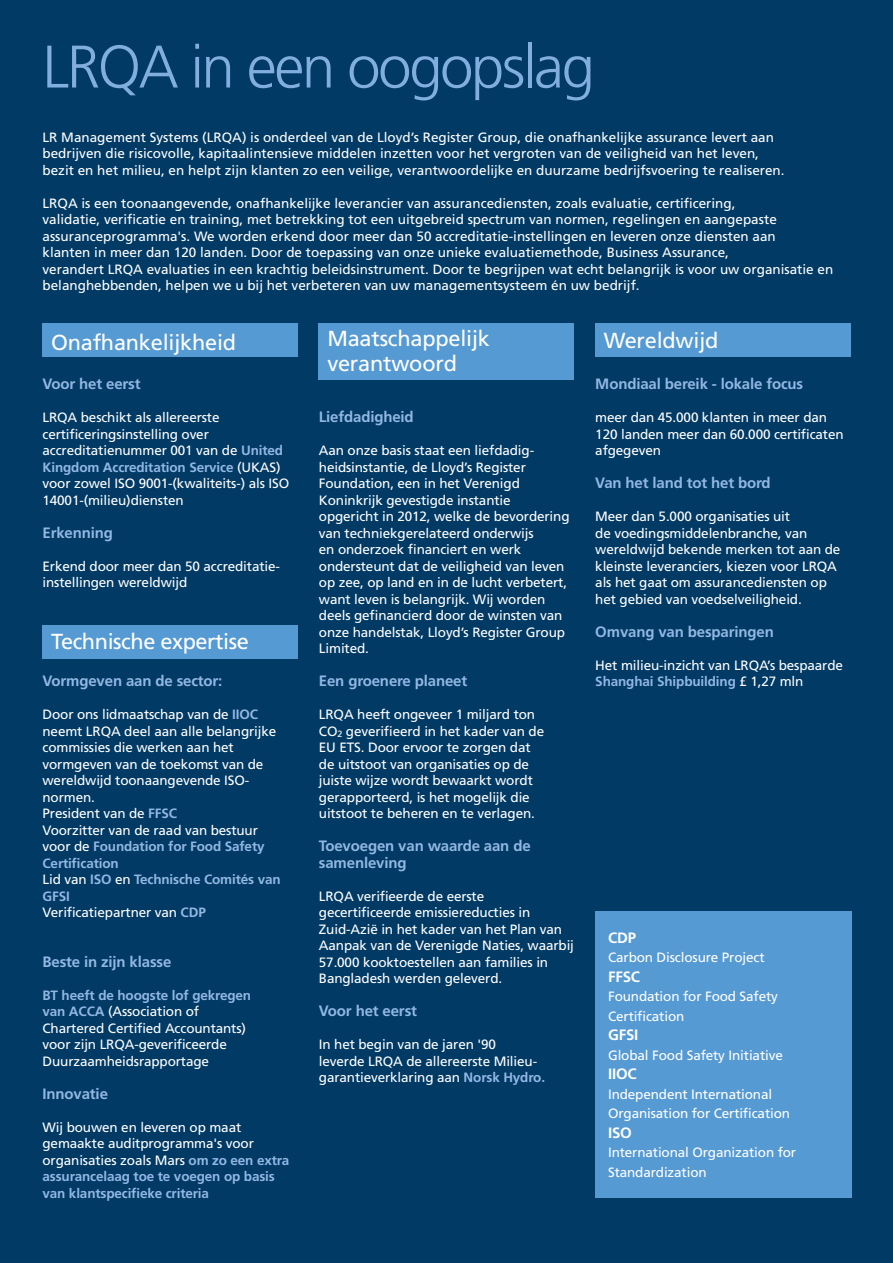
<style>
.page{position:relative;width:893px;height:1263px;background:#003a65}
.page>*{position:absolute;margin:0;border:0;box-sizing:border-box;transform-origin:0 0}
.t1{font:300 60px "Frutiger LT Pro";letter-spacing:-.04em;color:#82aede}
.t2{font:21.75px/24.8px "Frutiger LT Pro";letter-spacing:-.01em;color:#fff}
.t3{font:700 15px/16.5px "Frutiger LT Pro";letter-spacing:-.01em;color:#92b7e2}
.t4{font:700 15px "Frutiger LT Pro";letter-spacing:-.01em;color:#fff}
.t5{font:13.5px/16.5px "Frutiger LT Pro";letter-spacing:-.01em;color:#fff}
.s1{font-weight:700;color:#92b7e2}
</style>
<div class="page">
<div style="left:595px;top:911px;width:256px;height:287px;background:#569ad4"></div>
<div style="left:43px;top:323px;width:255px;height:33px;background:#569ad4"></div>
<div style="left:319px;top:323px;width:255px;height:56px;background:#569ad4"></div>
<div style="left:43px;top:625px;width:255px;height:33px;background:#569ad4"></div>
<div style="left:595px;top:323px;width:255px;height:33px;background:#569ad4"></div>
<h1 class="t1" style="left:43px;top:32px;width:554px">LRQA in een oogopslag</h1>
<p class="t5" style="left:43px;top:129px;width:744px">LR Management Systems (LRQA) is onderdeel van de Lloyd’s Register Group, die onafhankelijke assurance levert aan bedrijven die risicovolle, kapitaalintensieve middelen inzetten voor het vergroten van de veiligheid van het leven, bezit en het milieu, en helpt zijn klanten zo een veilige, verantwoordelijke en duurzame bedrijfsvoering te realiseren.</p>
<p class="t5" style="left:43px;top:195px;width:792px">LRQA is een toonaangevende, onafhankelijke leverancier van assurancediensten, zoals evaluatie, certificering,<br>validatie, verificatie en training, met betrekking tot een uitgebreid spectrum van normen, regelingen en aangepaste assuranceprogramma's. We worden erkend door meer dan 50 accreditatie-instellingen en leveren onze diensten aan<br>klanten in meer dan 120 landen. Door de toepassing van onze unieke evaluatiemethode, Business Assurance,<br>verandert LRQA evaluaties in een krachtig beleidsinstrument. Door te begrijpen wat echt belangrijk is voor uw organisatie en belanghebbenden, helpen we u bij het verbeteren van uw managementsysteem én uw bedrijf.</p>
<h2 class="t2" style="left:51px;top:330px;width:187px">Onafhankelijkheid</h2>
<p class="t3" style="left:43px;top:376px;width:100px">Voor het eerst</p>
<p class="t5" style="left:43px;top:409px;width:248px">LRQA beschikt als allereerste certificeringsinstelling over accreditatienummer 001 van de <span class="s1">United Kingdom Accreditation Service</span> (UKAS) voor zowel ISO 9001-(kwaliteits-) als ISO 14001-(milieu)diensten</p>
<p class="t3" style="left:43px;top:524px;width:72px">Erkenning</p>
<p class="t5" style="left:43px;top:558px;width:239px">Erkend door meer dan 50 accreditatie&shy;instellingen wereldwijd</p>
<h2 class="t2" style="left:51px;top:629px;width:200px">Technische expertise</h2>
<p class="t3" style="left:43px;top:673px;width:181px">Vormgeven aan de sector:</p>
<p class="t5" style="left:43px;top:706px;width:240px">Door ons lidmaatschap van de <span class="s1">IIOC </span>neemt LRQA deel aan alle belangrijke commissies die werken aan het vormgeven van de toekomst van de wereldwijd toonaangevende ISO&shy;normen.<br>President van de <span class="s1">FFSC<br></span>Voorzitter van de raad van bestuur voor de <span class="s1">Foundation for Food Safety<br>Certification<br></span>Lid van <span class="s1">ISO</span> en <span class="s1">Technische Comités van<br>GFSI<br></span>Verificatiepartner van <span class="s1">CDP</span></p>
<p class="t3" style="left:43px;top:953px;width:130px">Beste in zijn klasse</p>
<p class="t5" style="left:43px;top:987px;width:210px"><span class="s1">BT heeft de hoogste lof gekregen van ACCA</span> (Association of<br>Chartered Certified Accountants) voor zijn LRQA-geverificeerde<br>Duurzaamheidsrapportage</p>
<p class="t3" style="left:43px;top:1085px;width:67px">Innovatie</p>
<p class="t5" style="left:43px;top:1119px;width:248px">Wij bouwen en leveren op maat gemaakte auditprogramma's voor organisaties zoals Mars <span class="s1">om zo een extra assurancelaag toe te voegen op basis van klantspecifieke criteria</span></p>
<h2 class="t2" style="left:327px;top:327px;width:164px">Maatschappelijk verantwoord</h2>
<p class="t3" style="left:319px;top:409px;width:96px">Liefdadigheid</p>
<p class="t5" style="left:319px;top:442px;width:252px">Aan onze basis staat een liefdadig&shy;heidsinstantie, de Lloyd’s Register Foundation, een in het Verenigd Koninkrijk gevestigde instantie opgericht in 2012, welke de bevordering van techniekgerelateerd onderwijs<br>en onderzoek financiert en werk ondersteunt dat de veiligheid van leven op zee, op land en in de lucht verbetert, want leven is belangrijk. Wij worden deels gefinancierd door de winsten van onze handelstak, Lloyd’s Register Group Limited.</p>
<p class="t3" style="left:319px;top:673px;width:150px">Een groenere planeet</p>
<p class="t5" style="left:319px;top:706px;width:227px">LRQA heeft ongeveer 1 miljard ton CO<sub>2</sub> geverifieerd in het kader van de EU ETS. Door ervoor te zorgen dat de uitstoot van organisaties op de juiste wijze wordt bewaarkt wordt gerapporteerd, is het mogelijk die uitstoot te beheren en te verlagen.</p>
<p class="t3" style="left:319px;top:838px;width:213px">Toevoegen van waarde aan de samenleving</p>
<p class="t5" style="left:319px;top:888px;width:257px">LRQA verifieerde de eerste gecertificeerde emissiereducties in Zuid-Azië in het kader van het Plan van Aanpak van de Verenigde Naties, waarbij 57.000 kooktoestellen aan families in Bangladesh werden geleverd.</p>
<p class="t3" style="left:319px;top:1003px;width:100px">Voor het eerst</p>
<p class="t5" style="left:319px;top:1036px;width:228px">In het begin van de jaren '90<br>leverde LRQA de allereerste Milieu&shy;garantieverklaring aan <span class="s1">Norsk Hydro.</span></p>
<h2 class="t2" style="left:604px;top:328px;width:116px">Wereldwijd</h2>
<p class="t3" style="left:595px;top:376px;width:209px">Mondiaal bereik - lokale focus</p>
<p class="t5" style="left:595px;top:409px;width:250px">meer dan 45.000 klanten in meer dan<br>120 landen meer dan 60.000 certificaten afgegeven</p>
<p class="t3" style="left:595px;top:475px;width:177px">Van het land tot het bord</p>
<p class="t5" style="left:595px;top:508px;width:247px">Meer dan 5.000 organisaties uit<br>de voedingsmiddelenbranche, van wereldwijd bekende merken tot aan de kleinste leveranciers, kiezen voor LRQA als het gaat om assurancediensten op het gebied van voedselveiligheid.</p>
<p class="t3" style="left:595px;top:623px;width:180px">Omvang van besparingen</p>
<p class="t5" style="left:595px;top:657px;width:249px">Het milieu-inzicht van LRQA’s bespaarde<br><span class="s1">Shanghai Shipbuilding</span> £ 1,27 mln</p>
<p class="t4" style="left:608px;top:929px;width:30px">CDP</p>
<p class="t5" style="left:608px;top:949px;width:158px">Carbon Disclosure Project</p>
<p class="t4" style="left:608px;top:968px;width:34px">FFSC</p>
<p class="t5" style="left:608px;top:987px;width:171px;line-height:19.5px">Foundation for Food Safety<br>Certification</p>
<p class="t4" style="left:608px;top:1026px;width:32px">GFSI</p>
<p class="t5" style="left:608px;top:1047px;width:176px">Global Food Safety Initiative</p>
<p class="t4" style="left:608px;top:1065px;width:30px">IIOC</p>
<p class="t5" style="left:608px;top:1084px;width:184px;line-height:19.5px">Independent International<br>Organisation for Certification</p>
<p class="t4" style="left:608px;top:1124px;width:25px">ISO</p>
<p class="t5" style="left:608px;top:1143px;width:190px;line-height:19.5px">International Organization for<br>Standardization</p>
</div>
